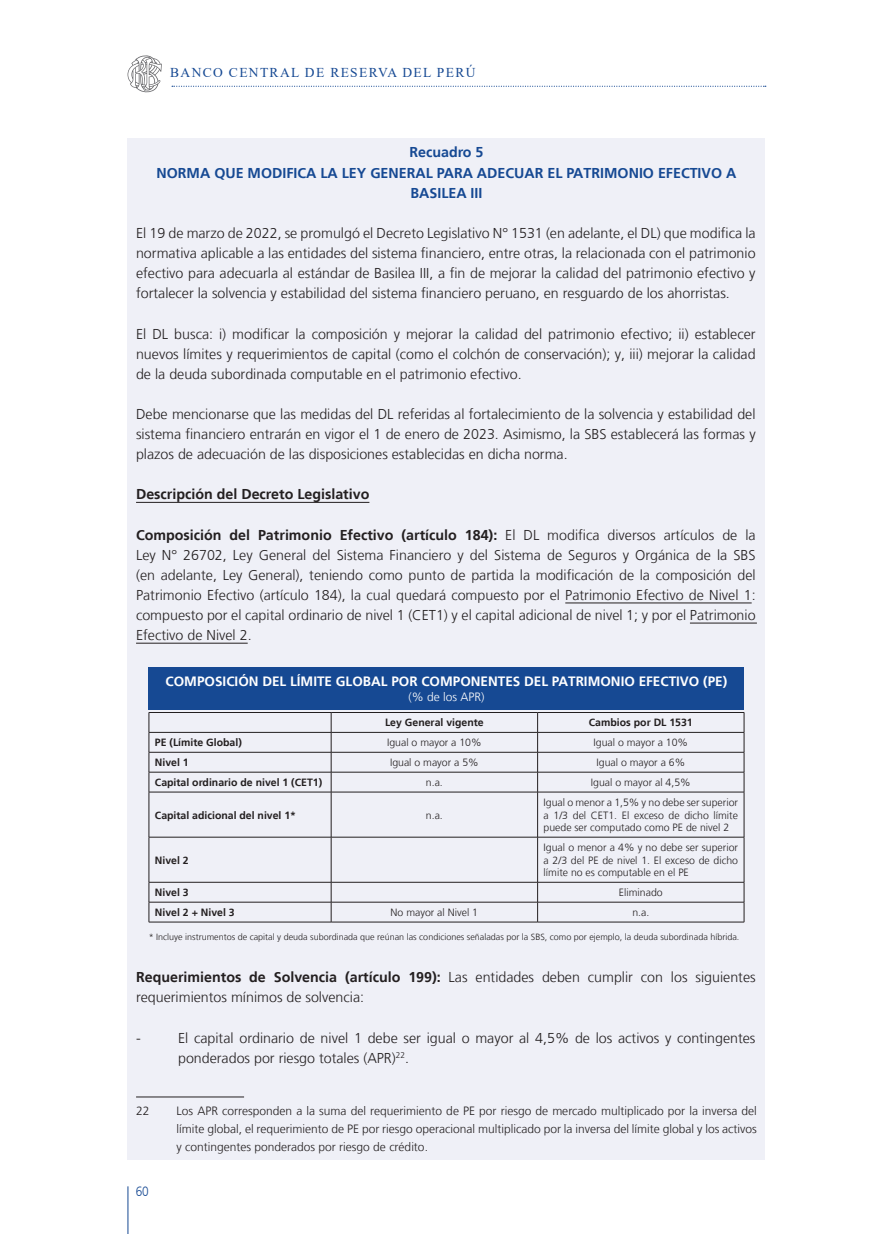
<style>
.page{position:relative;width:893px;height:1234px;background:#fff}
.page>*{position:absolute;margin:0;border:0;box-sizing:border-box;transform-origin:0 0}
.t1{font:300 14.25px/20.1px "Frutiger LT";color:#231f20;text-align:justify}
.t2{font:700 14.25px/20.1px "Frutiger LT";color:#164993;text-align:center}
.t3{font:700 14.25px "Frutiger LT";color:#231f20}
.t4{font:700 13.5px "Frutiger LT";color:#fff}
.t5{font:13.5px "Times New Roman";letter-spacing:.1em;color:#164993}
.t6{font:300 13.5px "Frutiger LT";color:#164993;scale:.88 1}
.PIE{font:300 12px/18px "Frutiger LT";color:#231f20;text-align:justify}
.t7{font:300 12px "Frutiger LT";color:#fff}
.t8{font:300 10.5px/12.6px "Frutiger LT";color:#231f20;text-align:justify}
.t9{font:700 10.5px "Frutiger LT";color:#231f20}
.t10{font:300 9px "Frutiger LT";color:#231f20}
.s1{font-weight:700}
</style>
<div class="page">
<svg style="left:172px;top:86px;width:594px;height:1px"></svg>
<hr style="left:128px;top:1185px;width:1px;height:48px;background:#164993">
<svg style="left:128px;top:55px;width:34px;height:38px"></svg>
<div style="left:128px;top:138px;width:637px;height:1021px;background:#eff0f7"></div>
<hr style="left:136px;top:502px;width:233px;height:1px;background:#231f20">
<hr style="left:565px;top:602px;width:187px;height:1px;background:#231f20">
<hr style="left:690px;top:622px;width:67px;height:1px;background:#231f20">
<hr style="left:136px;top:642px;width:112px;height:1px;background:#231f20">
<hr style="left:136px;top:1096px;width:108px;height:1px;background:#231f20">
<hr style="left:149px;top:712px;width:182px;height:1px;background:#231f20">
<hr style="left:331px;top:712px;width:207px;height:1px;background:#231f20">
<hr style="left:538px;top:712px;width:206px;height:1px;background:#231f20">
<hr style="left:149px;top:732px;width:182px;height:1px;background:#231f20">
<hr style="left:331px;top:732px;width:207px;height:1px;background:#231f20">
<hr style="left:538px;top:732px;width:206px;height:1px;background:#231f20">
<hr style="left:149px;top:751px;width:182px;height:1px;background:#231f20">
<hr style="left:331px;top:751px;width:207px;height:1px;background:#231f20">
<hr style="left:538px;top:751px;width:206px;height:1px;background:#231f20">
<hr style="left:149px;top:771px;width:182px;height:1px;background:#231f20">
<svg style="left:149px;top:713px;width:1px;height:78px"></svg>
<hr style="left:331px;top:771px;width:207px;height:1px;background:#231f20">
<svg style="left:331px;top:712px;width:1px;height:79px"></svg>
<hr style="left:538px;top:771px;width:206px;height:1px;background:#231f20">
<svg style="left:537px;top:712px;width:1px;height:79px"></svg>
<svg style="left:744px;top:712px;width:1px;height:79px"></svg>
<hr style="left:149px;top:791px;width:182px;height:1px;background:#231f20">
<hr style="left:149px;top:792px;width:1px;height:44px;background:#231f20">
<hr style="left:331px;top:791px;width:207px;height:1px;background:#231f20">
<hr style="left:331px;top:792px;width:1px;height:44px;background:#231f20">
<hr style="left:538px;top:791px;width:206px;height:1px;background:#231f20">
<hr style="left:537px;top:792px;width:1px;height:44px;background:#231f20">
<hr style="left:744px;top:792px;width:1px;height:44px;background:#231f20">
<hr style="left:149px;top:836px;width:182px;height:1px;background:#231f20">
<hr style="left:149px;top:837px;width:1px;height:44px;background:#231f20">
<hr style="left:331px;top:836px;width:207px;height:1px;background:#231f20">
<hr style="left:331px;top:837px;width:1px;height:44px;background:#231f20">
<hr style="left:538px;top:836px;width:206px;height:1px;background:#231f20">
<hr style="left:537px;top:837px;width:1px;height:44px;background:#231f20">
<hr style="left:744px;top:837px;width:1px;height:44px;background:#231f20">
<hr style="left:149px;top:881px;width:182px;height:1px;background:#231f20">
<hr style="left:331px;top:881px;width:207px;height:1px;background:#231f20">
<hr style="left:538px;top:881px;width:206px;height:1px;background:#231f20">
<hr style="left:149px;top:901px;width:182px;height:1px;background:#231f20">
<svg style="left:149px;top:882px;width:1px;height:39px"></svg>
<hr style="left:331px;top:901px;width:207px;height:1px;background:#231f20">
<svg style="left:331px;top:882px;width:1px;height:39px"></svg>
<hr style="left:538px;top:901px;width:206px;height:1px;background:#231f20">
<svg style="left:537px;top:882px;width:1px;height:39px"></svg>
<svg style="left:744px;top:882px;width:1px;height:39px"></svg>
<hr style="left:149px;top:921px;width:182px;height:1px;background:#231f20">
<hr style="left:331px;top:921px;width:207px;height:1px;background:#231f20">
<hr style="left:538px;top:921px;width:206px;height:1px;background:#231f20">
<div style="left:149px;top:666px;width:595px;height:43px;background:#164993"></div>
<p class="t5" style="left:170px;top:63px;width:307px">BANCO CENTRAL DE RESERVA DEL PERÚ</p>
<p class="t2" style="left:409px;top:142px;width:76px">Recuadro 5</p>
<p class="t2" style="left:157px;top:163px;width:581px">NORMA QUE MODIFICA LA LEY GENERAL PARA ADECUAR EL PATRIMONIO EFECTIVO A<br>BASILEA III</p>
<p class="t1" style="left:136px;top:223px;width:621px">El 19 de marzo de 2022, se promulgó el Decreto Legislativo N° 1531 (en adelante, el DL) que modifica la normativa aplicable a las entidades del sistema financiero, entre otras, la relacionada con el patrimonio efectivo para adecuarla al estándar de Basilea III, a fin de mejorar la calidad del patrimonio efectivo y fortalecer la solvencia y estabilidad del sistema financiero peruano, en resguardo de los ahorristas.</p>
<p class="t1" style="left:136px;top:324px;width:621px">El DL busca: i) modificar la composición y mejorar la calidad del patrimonio efectivo; ii) establecer nuevos límites y requerimientos de capital (como el colchón de conservación); y, iii) mejorar la calidad de la deuda subordinada computable en el patrimonio efectivo.</p>
<p class="t1" style="left:136px;top:404px;width:621px">Debe mencionarse que las medidas del DL referidas al fortalecimiento de la solvencia y estabilidad del sistema financiero entrarán en vigor el 1 de enero de 2023. Asimismo, la SBS establecerá las formas y plazos de adecuación de las disposiciones establecidas en dicha norma.</p>
<p class="t3" style="left:136px;top:486px;width:235px">Descripción del Decreto Legislativo</p>
<p class="t1" style="left:136px;top:525px;width:621px"><span class="s1">Composición del Patrimonio Efectivo (artículo 184):</span> El DL modifica diversos artículos de la Ley N° 26702, Ley General del Sistema Financiero y del Sistema de Seguros y Orgánica de la SBS (en adelante, Ley General), teniendo como punto de partida la modificación de la composición del Patrimonio Efectivo (artículo 184), la cual quedará compuesto por el Patrimonio Efectivo de Nivel 1: compuesto por el capital ordinario de nivel 1 (CET1) y el capital adicional de nivel 1; y por el Patrimonio Efectivo de Nivel 2.</p>
<p class="t4" style="left:166px;top:673px;width:563px">COMPOSICIÓN DEL LÍMITE GLOBAL POR COMPONENTES DEL PATRIMONIO EFECTIVO (PE)</p>
<p class="t7" style="left:408px;top:689px;width:78px">(% de los APR)</p>
<p class="t9" style="left:385px;top:716px;width:100px">Ley General vigente</p>
<p class="t9" style="left:589px;top:716px;width:105px">Cambios por DL 1531</p>
<p class="t9" style="left:155px;top:736px;width:88px">PE (Límite Global)</p>
<p class="t8" style="left:387px;top:736px;width:96px">Igual o mayor a 10%</p>
<p class="t8" style="left:594px;top:736px;width:96px">Igual o mayor a 10%</p>
<p class="t9" style="left:155px;top:756px;width:35px">Nivel 1</p>
<p class="t8" style="left:390px;top:756px;width:90px">Igual o mayor a 5%</p>
<p class="t8" style="left:596px;top:756px;width:90px">Igual o mayor a 6%</p>
<p class="t9" style="left:155px;top:776px;width:169px">Capital ordinario de nivel 1 (CET1)</p>
<p class="t8" style="left:426px;top:776px;width:18px">n.a.</p>
<p class="t8" style="left:591px;top:776px;width:101px">Igual o mayor al 4,5%</p>
<p class="t9" style="left:155px;top:808px;width:143px">Capital adicional del nivel 1*</p>
<p class="t8" style="left:426px;top:808px;width:18px">n.a.</p>
<p class="t8" style="left:544px;top:796px;width:196px">Igual o menor a 1,5% y no debe ser superior a 1/3 del CET1. El exceso de dicho límite puede ser computado como PE de nivel 2</p>
<p class="t9" style="left:155px;top:853px;width:35px">Nivel 2</p>
<p class="t8" style="left:544px;top:841px;width:196px">Igual o menor a 4% y no debe ser superior a 2/3 del PE de nivel 1. El exceso de dicho límite no es computable en el PE</p>
<p class="t9" style="left:155px;top:886px;width:35px">Nivel 3</p>
<p class="t8" style="left:619px;top:886px;width:45px">Eliminado</p>
<p class="t9" style="left:155px;top:906px;width:81px">Nivel 2 + Nivel 3</p>
<p class="t8" style="left:391px;top:906px;width:89px">No mayor al Nivel 1</p>
<p class="t8" style="left:632px;top:906px;width:18px">n.a.</p>
<p class="t10" style="left:149px;top:931px;width:592px">* Incluye instrumentos de capital y deuda subordinada que reúnan las condiciones señaladas por la SBS, como por ejemplo, la deuda subordinada híbrida.</p>
<p class="t1" style="left:136px;top:967px;width:621px"><span class="s1">Requerimientos de Solvencia (artículo 199):</span> Las entidades deben cumplir con los siguientes requerimientos mínimos de solvencia:</p>
<p class="t1" style="left:136px;top:1027px;width:6px">-</p>
<p class="t1" style="left:178px;top:1027px;width:579px">El capital ordinario de nivel 1 debe ser igual o mayor al 4,5% de los activos y contingentes ponderados por riesgo totales (APR)<sup>22</sup>.</p>
<p class="PIE" style="left:136px;top:1101px;width:15px">22</p>
<p class="PIE" style="left:177px;top:1101px;width:582px">Los APR corresponden a la suma del requerimiento de PE por riesgo de mercado multiplicado por la inversa del límite global, el requerimiento de PE por riesgo operacional multiplicado por la inversa del límite global y los activos y contingentes ponderados por riesgo de crédito.</p>
<p class="t6" style="left:136px;top:1183px;width:16px">60</p>
</div>
